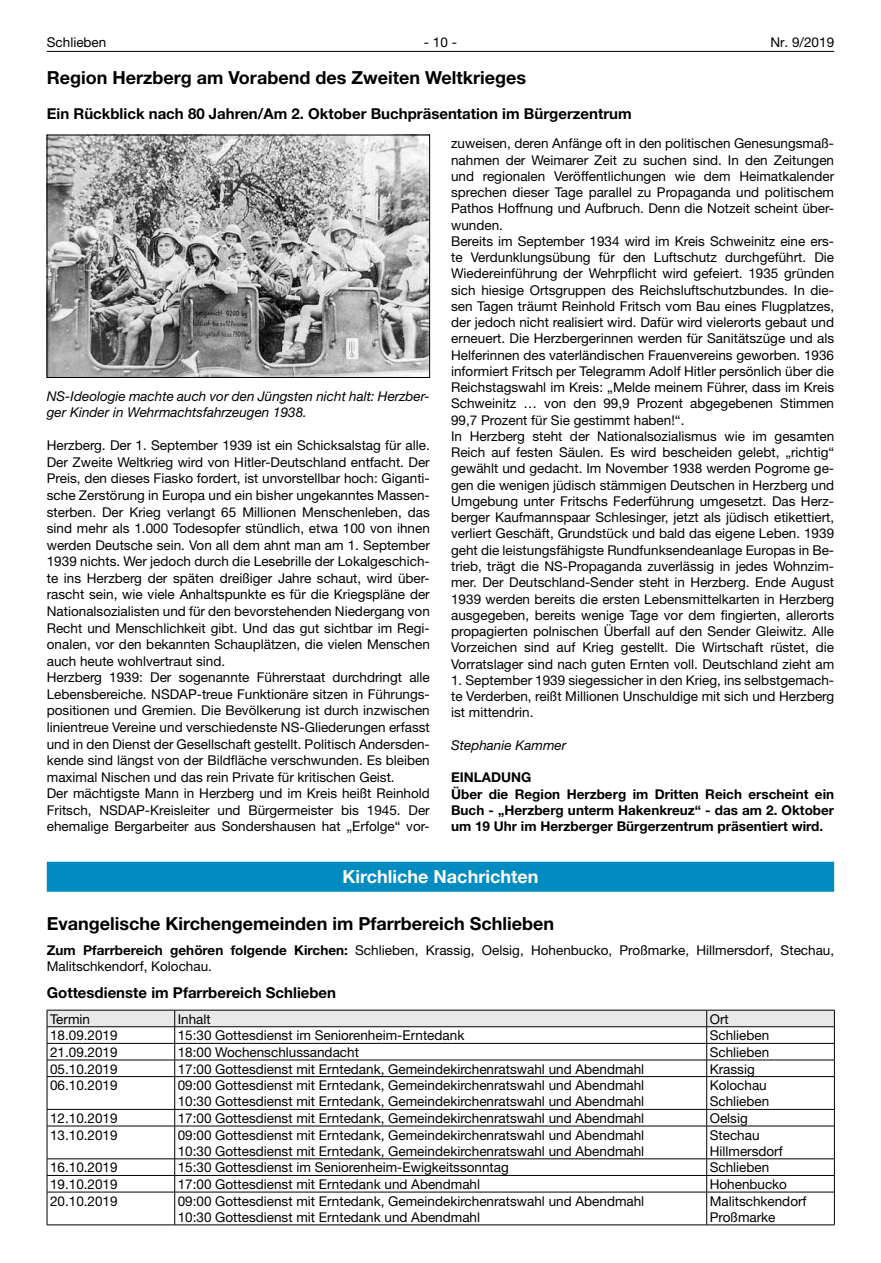
<style>
.page{position:relative;width:881px;height:1263px;background:#fff}
.page>*{position:absolute;margin:0;border:0;box-sizing:border-box;transform-origin:0 0}
.t1{font:700 18px "Helvetica Neue LT";color:#000}
.t2{font:700 18px "Helvetica Neue LT";color:#fff}
.t3{font:700 15px "Helvetica Neue LT";color:#000}
.t4{font:13.5px/16.2px "Helvetica Neue LT";color:#000}
.t5{font:700 13.5px/16.2px "Helvetica Neue LT";color:#000}
.t6{font:italic 13.5px/16.5px "Helvetica Neue LT";color:#000}
.s1{font-weight:700}
</style>
<div class="page">
<hr style="left:47px;top:51px;width:786px;height:1px;background:#000">
<img style="left:49px;top:137px;width:378px;height:239px">
<div style="left:47px;top:135px;width:382px;height:243px;border:1px solid #000"></div>
<div style="left:47px;top:862px;width:786px;height:30px;background:#008bc1"></div>
<hr style="left:47px;top:1076px;width:128px;height:1px;background:#000">
<hr style="left:175px;top:1076px;width:531px;height:1px;background:#000">
<svg style="left:47px;top:1010px;width:787px;height:66px"></svg>
<hr style="left:706px;top:1076px;width:128px;height:1px;background:#000">
<hr style="left:47px;top:1077px;width:1px;height:32px;background:#000">
<hr style="left:174px;top:1077px;width:1px;height:32px;background:#000">
<hr style="left:47px;top:1109px;width:128px;height:1px;background:#000">
<hr style="left:706px;top:1077px;width:1px;height:32px;background:#000">
<hr style="left:175px;top:1109px;width:531px;height:1px;background:#000">
<hr style="left:833px;top:1077px;width:1px;height:32px;background:#000">
<hr style="left:706px;top:1109px;width:128px;height:1px;background:#000">
<svg style="left:47px;top:1109px;width:1px;height:17px"></svg>
<svg style="left:174px;top:1109px;width:1px;height:17px"></svg>
<hr style="left:47px;top:1126px;width:128px;height:1px;background:#000">
<svg style="left:706px;top:1109px;width:1px;height:17px"></svg>
<hr style="left:175px;top:1126px;width:531px;height:1px;background:#000">
<svg style="left:833px;top:1109px;width:1px;height:17px"></svg>
<hr style="left:706px;top:1126px;width:128px;height:1px;background:#000">
<hr style="left:47px;top:1126px;width:1px;height:32px;background:#000">
<hr style="left:174px;top:1126px;width:1px;height:32px;background:#000">
<hr style="left:47px;top:1158px;width:128px;height:1px;background:#000">
<hr style="left:706px;top:1126px;width:1px;height:32px;background:#000">
<hr style="left:175px;top:1158px;width:531px;height:1px;background:#000">
<hr style="left:833px;top:1126px;width:1px;height:32px;background:#000">
<hr style="left:706px;top:1158px;width:128px;height:1px;background:#000">
<hr style="left:47px;top:1175px;width:128px;height:1px;background:#000">
<hr style="left:175px;top:1175px;width:531px;height:1px;background:#000">
<hr style="left:706px;top:1175px;width:128px;height:1px;background:#000">
<svg style="left:47px;top:1159px;width:1px;height:33px"></svg>
<svg style="left:174px;top:1159px;width:1px;height:33px"></svg>
<hr style="left:47px;top:1192px;width:128px;height:1px;background:#000">
<svg style="left:706px;top:1159px;width:1px;height:33px"></svg>
<hr style="left:175px;top:1192px;width:531px;height:1px;background:#000">
<svg style="left:833px;top:1159px;width:1px;height:33px"></svg>
<hr style="left:706px;top:1192px;width:128px;height:1px;background:#000">
<hr style="left:47px;top:1192px;width:1px;height:33px;background:#000">
<hr style="left:174px;top:1192px;width:1px;height:33px;background:#000">
<hr style="left:47px;top:1224px;width:128px;height:1px;background:#000">
<hr style="left:706px;top:1192px;width:1px;height:33px;background:#000">
<hr style="left:175px;top:1224px;width:531px;height:1px;background:#000">
<hr style="left:833px;top:1192px;width:1px;height:33px;background:#000">
<hr style="left:706px;top:1224px;width:128px;height:1px;background:#000">
<p class="t4" style="left:47px;top:34px;width:61px">Schlieben</p>
<p class="t4" style="left:424px;top:34px;width:35px">- 10 -</p>
<p class="t4" style="left:770px;top:34px;width:65px">Nr. 9/2019</p>
<h1 class="t1" style="left:47px;top:67px;width:480px">Region Herzberg am Vorabend des Zweiten Weltkrieges</h1>
<p class="t3" style="left:47px;top:105px;width:586px">Ein Rückblick nach 80 Jahren/Am 2. Oktober Buchpräsentation im Bürgerzentrum</p>
<p class="t4" style="left:451px;top:135px;width:384px">zuweisen, deren Anfänge oft in den politischen Genesungsmaß&shy;nahmen der Weimarer Zeit zu suchen sind. In den Zeitungen und regionalen Veröffentlichungen wie dem Heimatkalender sprechen dieser Tage parallel zu Propaganda und politischem Pathos Hoffnung und Aufbruch. Denn die Notzeit scheint über&shy;wunden.<br>Bereits im September 1934 wird im Kreis Schweinitz eine ers&shy;te Verdunklungsübung für den Luftschutz durchgeführt. Die Wiedereinführung der Wehrpflicht wird gefeiert. 1935 gründen sich hiesige Ortsgruppen des Reichsluftschutzbundes. In die&shy;sen Tagen träumt Reinhold Fritsch vom Bau eines Flugplatzes, der jedoch nicht realisiert wird. Dafür wird vielerorts gebaut und erneuert. Die Herzbergerinnen werden für Sanitätszüge und als Helferinnen des vaterländischen Frauenvereins geworben. 1936 informiert Fritsch per Telegramm Adolf Hitler persönlich über die Reichstagswahl im Kreis: „Melde meinem Führer, dass im Kreis Schweinitz … von den 99,9 Prozent abgegebenen Stimmen 99,7 Prozent für Sie gestimmt haben!“.<br>In Herzberg steht der Nationalsozialismus wie im gesamten Reich auf festen Säulen. Es wird bescheiden gelebt, „richtig“ gewählt und gedacht. Im November 1938 werden Pogrome ge&shy;gen die wenigen jüdisch stämmigen Deutschen in Herzberg und Umgebung unter Fritschs Federführung umgesetzt. Das Herz&shy;berger Kaufmannspaar Schlesinger, jetzt als jüdisch etikettiert, verliert Geschäft, Grundstück und bald das eigene Leben. 1939 geht die leistungsfähigste Rundfunksendeanlage Europas in Be&shy;trieb, trägt die NS-Propaganda zuverlässig in jedes Wohnzim&shy;mer. Der Deutschland-Sender steht in Herzberg. Ende August 1939 werden bereits die ersten Lebensmittelkarten in Herzberg ausgegeben, bereits wenige Tage vor dem fingierten, allerorts propagierten polnischen Überfall auf den Sender Gleiwitz. Alle Vorzeichen sind auf Krieg gestellt. Die Wirtschaft rüstet, die Vorratslager sind nach guten Ernten voll. Deutschland zieht am</p>
<p class="t4" style="left:451px;top:672px;width:384px;text-align:justify">1. September 1939 siegessicher in den Krieg, ins selbstgemach&shy;te Verderben, reißt Millionen Unschuldige mit sich und Herzberg ist mittendrin.</p>
<p class="t6" style="left:451px;top:736px;width:117px">Stephanie Kammer</p>
<p class="t5" style="left:451px;top:769px;width:384px">EINLADUNG<br>Über die Region Herzberg im Dritten Reich erscheint ein Buch - „Herzberg unterm Hakenkreuz“ - das am 2. Oktober um 19 Uhr im Herzberger Bürgerzentrum präsentiert wird.</p>
<h1 class="t2" style="left:342px;top:865px;width:197px">Kirchliche Nachrichten</h1>
<h1 class="t1" style="left:47px;top:912px;width:508px">Evangelische Kirchengemeinden im Pfarrbereich Schlieben</h1>
<p class="t4" style="left:47px;top:942px;width:788px"><span class="s1">Zum Pfarrbereich gehören folgende Kirchen:</span> Schlieben, Krassig, Oelsig, Hohenbucko, Proßmarke, Hillmersdorf, Stechau,<br>Malitschkendorf, Kolochau.</p>
<p class="t3" style="left:47px;top:983px;width:291px">Gottesdienste im Pfarrbereich Schlieben</p>
<p class="t4" style="left:50px;top:1011px;width:42px">Termin</p>
<p class="t4" style="left:178px;top:1011px;width:35px">Inhalt</p>
<p class="t4" style="left:709px;top:1011px;width:21px">Ort</p>
<p class="t4" style="left:50px;top:1027px;width:69px">18.09.2019</p>
<p class="t4" style="left:178px;top:1027px;width:288px">15:30 Gottesdienst im Seniorenheim-Erntedank</p>
<p class="t4" style="left:709px;top:1027px;width:61px">Schlieben</p>
<p class="t4" style="left:50px;top:1044px;width:69px">21.09.2019</p>
<p class="t4" style="left:178px;top:1044px;width:183px">18:00 Wochenschlussandacht</p>
<p class="t4" style="left:709px;top:1044px;width:61px">Schlieben</p>
<p class="t4" style="left:50px;top:1060px;width:69px">05.10.2019</p>
<p class="t4" style="left:178px;top:1060px;width:468px">17:00 Gottesdienst mit Erntedank, Gemeindekirchenratswahl und Abendmahl</p>
<p class="t4" style="left:709px;top:1060px;width:46px">Krassig</p>
<p class="t4" style="left:50px;top:1077px;width:69px">06.10.2019</p>
<p class="t4" style="left:178px;top:1077px;width:468px">09:00 Gottesdienst mit Erntedank, Gemeindekirchenratswahl und Abendmahl<br>10:30 Gottesdienst mit Erntedank, Gemeindekirchenratswahl und Abendmahl</p>
<p class="t4" style="left:709px;top:1077px;width:61px">Kolochau<br>Schlieben</p>
<p class="t4" style="left:50px;top:1110px;width:69px">12.10.2019</p>
<p class="t4" style="left:178px;top:1110px;width:468px">17:00 Gottesdienst mit Erntedank, Gemeindekirchenratswahl und Abendmahl</p>
<p class="t4" style="left:709px;top:1110px;width:40px">Oelsig</p>
<p class="t4" style="left:50px;top:1126px;width:69px">13.10.2019</p>
<p class="t4" style="left:178px;top:1126px;width:468px">09:00 Gottesdienst mit Erntedank, Gemeindekirchenratswahl und Abendmahl<br>10:30 Gottesdienst mit Erntedank, Gemeindekirchenratswahl und Abendmahl</p>
<p class="t4" style="left:709px;top:1126px;width:74px">Stechau<br>Hillmersdorf</p>
<p class="t4" style="left:50px;top:1159px;width:69px">16.10.2019</p>
<p class="t4" style="left:178px;top:1159px;width:332px">15:30 Gottesdienst im Seniorenheim-Ewigkeitssonntag</p>
<p class="t4" style="left:709px;top:1159px;width:61px">Schlieben</p>
<p class="t4" style="left:50px;top:1176px;width:69px">19.10.2019</p>
<p class="t4" style="left:178px;top:1176px;width:304px">17:00 Gottesdienst mit Erntedank und Abendmahl</p>
<p class="t4" style="left:709px;top:1176px;width:79px">Hohenbucko</p>
<p class="t4" style="left:50px;top:1192px;width:69px">20.10.2019</p>
<p class="t4" style="left:178px;top:1192px;width:468px">09:00 Gottesdienst mit Erntedank, Gemeindekirchenratswahl und Abendmahl<br>10:30 Gottesdienst mit Erntedank und Abendmahl</p>
<p class="t4" style="left:709px;top:1192px;width:98px">Malitschkendorf<br>Proßmarke</p>
<p class="t6" style="left:47px;top:387px;width:384px">NS-Ideologie machte auch vor den Jüngsten nicht halt: Herzber&shy;ger Kinder in Wehrmachtsfahrzeugen 1938.</p>
<p class="t4" style="left:47px;top:437px;width:384px">Herzberg. Der 1. September 1939 ist ein Schicksalstag für alle.<br>Der Zweite Weltkrieg wird von Hitler-Deutschland entfacht. Der Preis, den dieses Fiasko fordert, ist unvorstellbar hoch: Giganti&shy;sche Zerstörung in Europa und ein bisher ungekanntes Massen&shy;sterben. Der Krieg verlangt 65 Millionen Menschenleben, das sind mehr als 1.000 Todesopfer stündlich, etwa 100 von ihnen werden Deutsche sein. Von all dem ahnt man am 1. September 1939 nichts. Wer jedoch durch die Lesebrille der Lokalgeschich&shy;te ins Herzberg der späten dreißiger Jahre schaut, wird über&shy;rascht sein, wie viele Anhaltspunkte es für die Kriegspläne der Nationalsozialisten und für den bevorstehenden Niedergang von Recht und Menschlichkeit gibt. Und das gut sichtbar im Regi&shy;onalen, vor den bekannten Schauplätzen, die vielen Menschen auch heute wohlvertraut sind.<br>Herzberg 1939: Der sogenannte Führerstaat durchdringt alle Lebensbereiche. NSDAP-treue Funktionäre sitzen in Führungs&shy;positionen und Gremien. Die Bevölkerung ist durch inzwischen linientreue Vereine und verschiedenste NS-Gliederungen erfasst und in den Dienst der Gesellschaft gestellt. Politisch Andersden&shy;kende sind längst von der Bildfläche verschwunden. Es bleiben maximal Nischen und das rein Private für kritischen Geist.<br>Der mächtigste Mann in Herzberg und im Kreis heißt Reinhold Fritsch, NSDAP-Kreisleiter und Bürgermeister bis 1945. Der ehemalige Bergarbeiter aus Sondershausen hat „Erfolge“ vor-</p>
</div>
